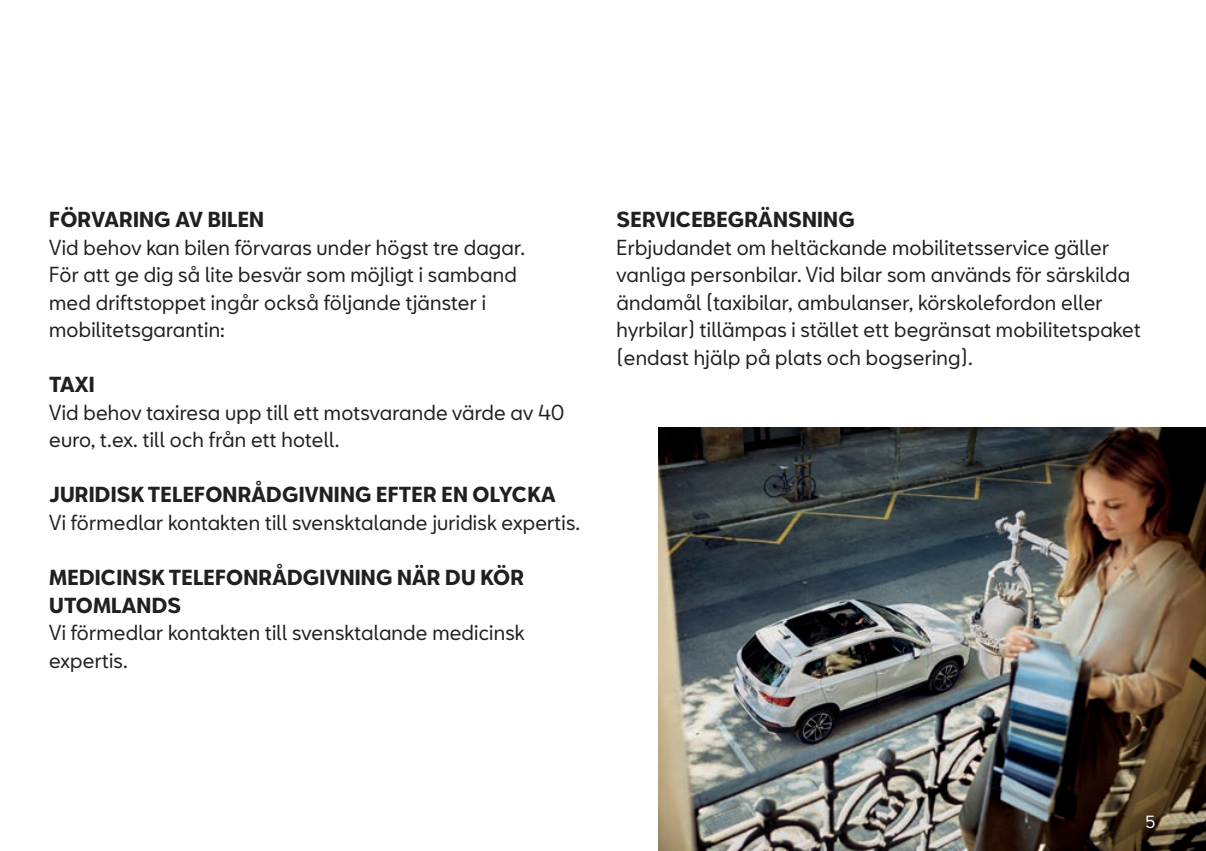
<style>
.page{position:relative;width:1206px;height:851px;background:#fff}
.page>*{position:absolute;margin:0;border:0;box-sizing:border-box;transform-origin:0 0}
.t1{font:20px/27.5px "SEATBCN";letter-spacing:.01em;color:#231f20}
.t2{font:700 20px/27.5px "SEATBCN";letter-spacing:.01em;color:#231f20}
.t3{font:16.25px "SEATBCN";color:#fff}
</style>
<div class="page">
<img style="left:658px;top:427px;width:547px;height:423px">
<p class="t2" style="left:49px;top:206px;width:216px">FÖRVARING AV BILEN</p>
<p class="t1" style="left:49px;top:233px;width:477px">Vid behov kan bilen förvaras under högst tre dagar.<br>För att ge dig så lite besvär som möjligt i samband med driftstoppet ingår också följande tjänster i mobilitetsgarantin:</p>
<p class="t2" style="left:49px;top:371px;width:47px">TAXI</p>
<p class="t1" style="left:49px;top:398px;width:517px">Vid behov taxiresa upp till ett motsvarande värde av 40 euro, t.ex. till och från ett hotell.</p>
<p class="t2" style="left:49px;top:481px;width:508px">JURIDISK TELEFONRÅDGIVNING EFTER EN OLYCKA</p>
<p class="t1" style="left:49px;top:508px;width:532px">Vi förmedlar kontakten till svensktalande juridisk expertis.</p>
<p class="t2" style="left:49px;top:564px;width:476px">MEDICINSK TELEFONRÅDGIVNING NÄR DU KÖR<br>UTOMLANDS</p>
<p class="t1" style="left:49px;top:618px;width:477px">Vi förmedlar kontakten till svensktalande medicinsk expertis.</p>
<p class="t2" style="left:616px;top:206px;width:240px">SERVICEBEGRÄNSNING</p>
<p class="t1" style="left:616px;top:233px;width:525px">Erbjudandet om heltäckande mobilitetsservice gäller vanliga personbilar. Vid bilar som används för särskilda ändamål (taxibilar, ambulanser, körskolefordon eller hyrbilar) tillämpas i stället ett begränsat mobilitetspaket (endast hjälp på plats och bogsering).</p>
<p class="t3" style="left:1145px;top:806px;width:11px">5</p>
</div>
